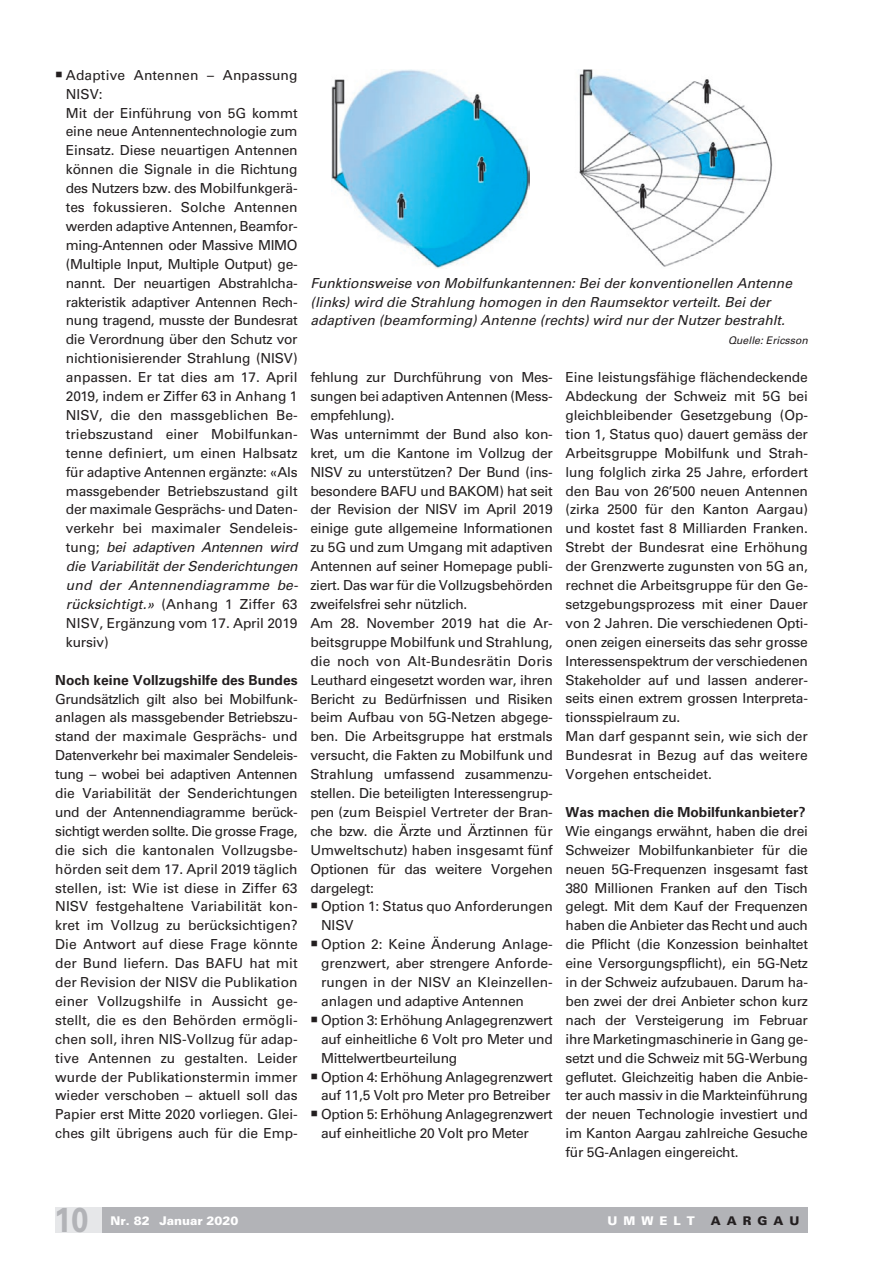
<style>
.page{position:relative;width:893px;height:1263px;background:#fff}
.page>*{position:absolute;margin:0;border:0;box-sizing:border-box;transform-origin:0 0}
.t1{font:700 34.5px "Univers LT Std";color:#b2b3b7;scale:.9 1}
.t2{font:13.8px/18.9px "Univers LT Std";letter-spacing:-.015em;color:#231f20}
.t3{font:italic 13.8px/18.9px "Univers LT Std";color:#231f20}
.t4{font:700 13.8px "Univers LT Std";color:#231f20}
.t5{font:13.8px "Univers LT Std";letter-spacing:.01em;color:#231f20}
.t6{font:900 12px "Univers LT Std";color:#fff}
.t7{font:900 12px "Univers LT Std";letter-spacing:.5em;color:#231f20}
.t8{font:italic 10.5px "Univers LT Std";color:#231f20}
.s1{font-family:"Carta"}
.s2{font-style:italic}
</style>
<div class="page">
<div style="left:102px;top:1207px;width:706px;height:26px;background:#b2b3b7"></div>
<div style="left:55px;top:1207px;width:47px;height:26px;background:#e6e7e9"></div>
<img style="left:332px;top:69px;width:197px;height:199px">
<img style="left:579px;top:69px;width:194px;height:198px">
<p class="t2" style="left:66px;top:65px;width:234px;text-indent:-11px"><span class="s1">h</span> Adaptive Antennen – Anpassung NISV:<br>Mit der Einführung von 5G kommt eine neue Antennentechnologie zum Einsatz. Diese neuartigen Antennen können die Signale in die Richtung des Nutzers bzw. des Mobilfunkgerä&shy;tes fokussieren. Solche Antennen werden adaptive Antennen, Beamfor&shy;ming-Antennen oder Massive MIMO (Multiple Input, Multiple Output) ge&shy;nannt. Der neuartigen Abstrahlcha&shy;rakteristik adaptiver Antennen Rech&shy;nung tragend, musste der Bundesrat die Verordnung über den Schutz vor nichtionisierender Strahlung (NISV) anpassen. Er tat dies am 17. April 2019, indem er Ziffer 63 in Anhang 1<br>NISV, die den massgeblichen Be&shy;triebszustand einer Mobilfunkan&shy;tenne definiert, um einen Halbsatz für adaptive Antennen ergänzte: «Als massgebender Betriebszustand gilt der maximale Gesprächs- und Daten&shy;verkehr bei maximaler Sendeleis&shy;tung; <span class="s2">bei adaptiven Antennen wird die Variabilität der Senderichtungen und der Antennendiagramme be&shy;rücksichtigt.»</span> (Anhang 1 Ziffer 63<br>NISV, Ergänzung vom 17. April 2019 kursiv)</p>
<p class="t4" style="left:55px;top:672px;width:244px">Noch keine Vollzugshilfe des Bundes</p>
<p class="t2" style="left:55px;top:689px;width:244px;text-align:justify">Grundsätzlich gilt also bei Mobilfunk&shy;anlagen als massgebender Betriebszu&shy;stand der maximale Gesprächs- und Datenverkehr bei maximaler Sendeleis&shy;tung – wobei bei adaptiven Antennen die Variabilität der Senderichtungen und der Antennendiagramme berück&shy;sichtigt werden sollte. Die grosse Frage, die sich die kantonalen Vollzugsbe&shy;hörden seit dem 17. April 2019 täglich stellen, ist: Wie ist diese in Ziffer 63<br>NISV festgehaltene Variabilität kon&shy;kret im Vollzug zu berücksichtigen?<br>Die Antwort auf diese Frage könnte der Bund liefern. Das BAFU hat mit der Revision der NISV die Publikation einer Vollzugshilfe in Aussicht ge&shy;stellt, die es den Behörden ermögli&shy;chen soll, ihren NIS-Vollzug für adap&shy;tive Antennen zu gestalten. Leider wurde der Publikationstermin immer wieder verschoben – aktuell soll das Papier erst Mitte 2020 vorliegen. Glei&shy;ches gilt übrigens auch für die Emp-</p>
<p class="t3" style="left:310px;top:273px;width:483px">Funktionsweise von Mobilfunkantennen: Bei der konventionellen Antenne (links) wird die Strahlung homogen in den Raumsektor verteilt. Bei der adaptiven (beamforming) Antenne (rechts) wird nur der Nutzer bestrahlt.</p>
<p class="t8" style="left:728px;top:334px;width:81px">Quelle: Ericsson</p>
<p class="t2" style="left:310px;top:368px;width:244px">fehlung zur Durchführung von Mes-</p>
<p class="t2" style="left:310px;top:387px;width:244px">sungen bei adaptiven Antennen (Mess-</p>
<p class="t2" style="left:310px;top:406px;width:86px">empfehlung).</p>
<p class="t2" style="left:310px;top:425px;width:244px">Was unternimmt der Bund also kon-</p>
<p class="t2" style="left:310px;top:443px;width:244px">kret, um die Kantone im Vollzug der</p>
<p class="t2" style="left:310px;top:462px;width:244px">NISV zu unterstützen? Der Bund (ins-</p>
<p class="t2" style="left:310px;top:481px;width:244px">besondere BAFU und BAKOM) hat seit</p>
<p class="t2" style="left:310px;top:500px;width:244px">der Revision der NISV im April 2019</p>
<p class="t2" style="left:310px;top:519px;width:244px">einige gute allgemeine Informationen</p>
<p class="t2" style="left:310px;top:538px;width:244px">zu 5G und zum Umgang mit adaptiven</p>
<p class="t2" style="left:310px;top:557px;width:244px">Antennen auf seiner Homepage publi-</p>
<p class="t2" style="left:310px;top:576px;width:244px">ziert. Das war für die Vollzugsbehörden</p>
<p class="t2" style="left:310px;top:595px;width:158px">zweifelsfrei sehr nützlich.</p>
<p class="t2" style="left:310px;top:614px;width:244px">Am 28. November 2019 hat die Ar-</p>
<p class="t2" style="left:310px;top:632px;width:244px">beitsgruppe Mobilfunk und Strahlung,</p>
<p class="t5" style="left:310px;top:653px;width:244px">die noch von Alt-Bundesrätin Doris</p>
<p class="t2" style="left:310px;top:670px;width:244px">Leuthard eingesetzt worden war, ihren</p>
<p class="t2" style="left:310px;top:689px;width:244px">Bericht zu Bedürfnissen und Risiken</p>
<p class="t2" style="left:310px;top:708px;width:244px">beim Aufbau von 5G-Netzen abgege-</p>
<p class="t2" style="left:310px;top:727px;width:244px">ben. Die Arbeitsgruppe hat erstmals</p>
<p class="t2" style="left:310px;top:746px;width:244px">versucht, die Fakten zu Mobilfunk und</p>
<p class="t2" style="left:310px;top:765px;width:244px">Strahlung umfassend zusammenzu-</p>
<p class="t2" style="left:310px;top:784px;width:244px">stellen. Die beteiligten Interessengrup-</p>
<p class="t2" style="left:310px;top:803px;width:244px">pen (zum Beispiel Vertreter der Bran-</p>
<p class="t2" style="left:310px;top:821px;width:244px">che bzw. die Ärzte und Ärztinnen für</p>
<p class="t2" style="left:310px;top:840px;width:244px">Umweltschutz) haben insgesamt fünf</p>
<p class="t2" style="left:310px;top:859px;width:244px">Optionen für das weitere Vorgehen</p>
<p class="t2" style="left:310px;top:878px;width:65px">dargelegt:</p>
<p class="t2" style="left:310px;top:897px;width:244px"><span class="s1">h</span> Option 1: Status quo Anforderungen</p>
<p class="t2" style="left:321px;top:916px;width:34px">NISV</p>
<p class="t2" style="left:310px;top:935px;width:244px"><span class="s1">h</span> Option 2: Keine Änderung Anlage-</p>
<p class="t2" style="left:321px;top:954px;width:233px">grenzwert, aber strengere Anforde-</p>
<p class="t2" style="left:321px;top:973px;width:232px">rungen in der NISV an Kleinzellen-</p>
<p class="t2" style="left:321px;top:992px;width:204px">anlagen und adaptive Antennen</p>
<p class="t2" style="left:310px;top:1010px;width:244px"><span class="s1">h</span> Option 3: Erhöhung Anlagegrenzwert</p>
<p class="t2" style="left:321px;top:1029px;width:233px">auf einheitliche 6 Volt pro Meter und</p>
<p class="t2" style="left:321px;top:1048px;width:138px">Mittelwertbeurteilung</p>
<p class="t2" style="left:310px;top:1067px;width:244px"><span class="s1">h</span> Option 4: Erhöhung Anlagegrenzwert</p>
<p class="t2" style="left:321px;top:1086px;width:231px">auf 11,5 Volt pro Meter pro Betreiber</p>
<p class="t2" style="left:310px;top:1105px;width:244px"><span class="s1">h</span> Option 5: Erhöhung Anlagegrenzwert</p>
<p class="t2" style="left:321px;top:1124px;width:209px">auf einheitliche 20 Volt pro Meter</p>
<p class="t2" style="left:566px;top:368px;width:244px">Eine leistungsfähige flächendeckende Abdeckung der Schweiz mit 5G bei gleichbleibender Gesetzgebung (Op&shy;tion 1, Status quo) dauert gemäss der Arbeitsgruppe Mobilfunk und Strah&shy;lung folglich zirka 25 Jahre, erfordert den Bau von 26’500 neuen Antennen (zirka 2500 für den Kanton Aargau) und kostet fast 8 Milliarden Franken.<br>Strebt der Bundesrat eine Erhöhung der Grenzwerte zugunsten von 5G an, rechnet die Arbeitsgruppe für den Ge&shy;setzgebungsprozess mit einer Dauer von 2 Jahren. Die verschiedenen Opti&shy;onen zeigen einerseits das sehr grosse Interessenspektrum der verschiedenen Stakeholder auf und lassen anderer&shy;seits einen extrem grossen Interpreta&shy;tionsspielraum zu.<br>Man darf gespannt sein, wie sich der Bundesrat in Bezug auf das weitere Vorgehen entscheidet.</p>
<p class="t4" style="left:566px;top:804px;width:242px">Was machen die Mobilfunkanbieter?</p>
<p class="t2" style="left:566px;top:821px;width:244px;text-align:justify">Wie eingangs erwähnt, haben die drei Schweizer Mobilfunkanbieter für die neuen 5G-Frequenzen insgesamt fast 380 Millionen Franken auf den Tisch gelegt. Mit dem Kauf der Frequenzen haben die Anbieter das Recht und auch die Pflicht (die Konzession beinhaltet eine Versorgungspflicht), ein 5G-Netz in der Schweiz aufzubauen. Darum ha&shy;ben zwei der drei Anbieter schon kurz nach der Versteigerung im Februar ihre Marketingmaschinerie in Gang ge&shy;setzt und die Schweiz mit 5G-Werbung geflutet. Gleichzeitig haben die Anbie&shy;ter auch massiv in die Markteinführung der neuen Technologie investiert und im Kanton Aargau zahlreiche Gesuche für 5G-Anlagen eingereicht.</p>
<h1 class="t1" style="left:54px;top:1200px;width:40px">10</h1>
<p class="t6" style="left:111px;top:1213px;width:130px">Nr. 82 Januar 2020</p>
<p class="t6" style="left:608px;top:1213px;width:89px">UMWELT</p>
<p class="t7" style="left:711px;top:1213px;width:90px">AARGAU</p>
</div>
